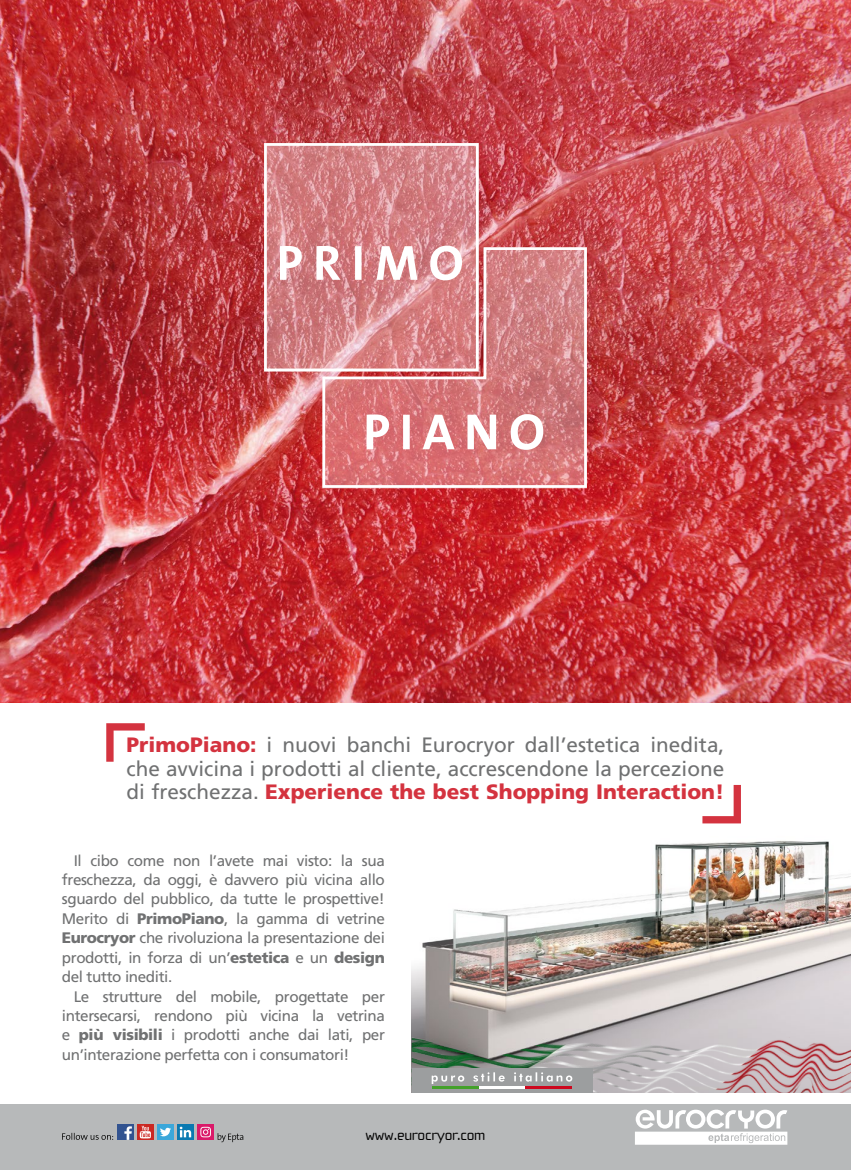
<style>
.page{position:relative;width:851px;height:1170px;background:#fff}
.page>*{position:absolute;margin:0;border:0;box-sizing:border-box;transform-origin:0 0}
.t1{font:20.75px/23.5px "Frutiger LT Std";color:#707172;text-align:justify}
.t2{font:15.25px/19.4px "Frutiger LT Std";letter-spacing:-.025em;color:#707172;text-align:justify}
.t3{font:15.25px "Cholla Wide";letter-spacing:-.01em;color:#000}
.s1{font-weight:900;color:#d4333f}
.s2{font-weight:900}
</style>
<div class="page">
<img style="left:0;top:0;width:850px;height:702px">
<img style="left:411px;top:785px;width:439px;height:231px">
<img style="left:411px;top:1016px;width:439px;height:76px">
<div style="left:411px;top:1067px;width:181px;height:25px;background:#9c9e9f"></div>
<hr style="left:431px;top:1086px;width:47px;height:2px;background:#44a12b">
<hr style="left:478px;top:1086px;width:47px;height:2px;background:#fff">
<hr style="left:525px;top:1086px;width:47px;height:2px;background:#cd071e">
<svg style="left:431px;top:1072px;width:141px;height:11px"></svg>
<svg style="left:264px;top:147px;width:210px;height:225px;background:#d38387"></svg>
<div style="left:264px;top:143px;width:214px;height:228px;border:3px solid #fff"></div>
<svg style="left:321px;top:246px;width:267px;height:243px;background:#d88588"></svg>
<svg style="left:280px;top:245px;width:182px;height:35px"></svg>
<svg style="left:366px;top:414px;width:177px;height:36px"></svg>
<svg style="left:106px;top:723px;width:39px;height:38px"></svg>
<svg style="left:702px;top:784px;width:38px;height:39px"></svg>
<div style="left:0;top:1104px;width:850px;height:65px;background:#b7b9ba"></div>
<svg style="left:635px;top:1109px;width:152px;height:35px"></svg>
<div style="left:137px;top:1123px;width:17px;height:16px;background:#cb2823"></div>
<svg style="left:140px;top:1125px;width:11px;height:13px"></svg>
<div style="left:117px;top:1123px;width:17px;height:16px;background:#325390"></div>
<svg style="left:124px;top:1126px;width:8px;height:13px"></svg>
<svg style="left:177px;top:1124px;width:17px;height:15px"></svg>
<svg style="left:180px;top:1126px;width:11px;height:11px"></svg>
<div style="left:157px;top:1123px;width:17px;height:16px;background:#3ba7da"></div>
<svg style="left:160px;top:1127px;width:11px;height:9px"></svg>
<svg style="left:62px;top:1132px;width:51px;height:7px"></svg>
<svg style="left:217px;top:1133px;width:26px;height:9px"></svg>
<div style="left:197px;top:1123px;width:17px;height:16px;background:#da1969"></div>
<svg style="left:200px;top:1126px;width:11px;height:11px"></svg>
<h1 class="t1" style="left:127px;top:733px;width:599px"><span class="s1">PrimoPiano:</span> i nuovi banchi Eurocryor dall’estetica inedita, che avvicina i prodotti al cliente, accrescendone la percezione di freschezza. <span class="s1">Experience the best Shopping Interaction!</span></h1>
<p class="t2" style="left:62px;top:850px;width:324px;text-indent:12px">Il cibo come non l’avete mai visto: la sua freschezza, da oggi, è davvero più vicina allo sguardo del pubblico, da tutte le prospettive!<br>Merito di <span class="s2">PrimoPiano</span>, la gamma di vetrine <span class="s2">Eurocryor</span> che rivoluziona la presentazione dei prodotti, in forza di un’<span class="s2">estetica</span> e un <span class="s2">design </span>del tutto inediti.</p>
<p class="t2" style="left:62px;top:986px;width:324px;text-indent:12px">Le strutture del mobile, progettate per intersecarsi, rendono più vicina la vetrina e <span class="s2">più visibili</span> i prodotti anche dai lati, per un’interazione perfetta con i consumatori!</p>
<p class="t3" style="left:365px;top:1126px;width:121px">www.eurocryor.com</p>
</div>
